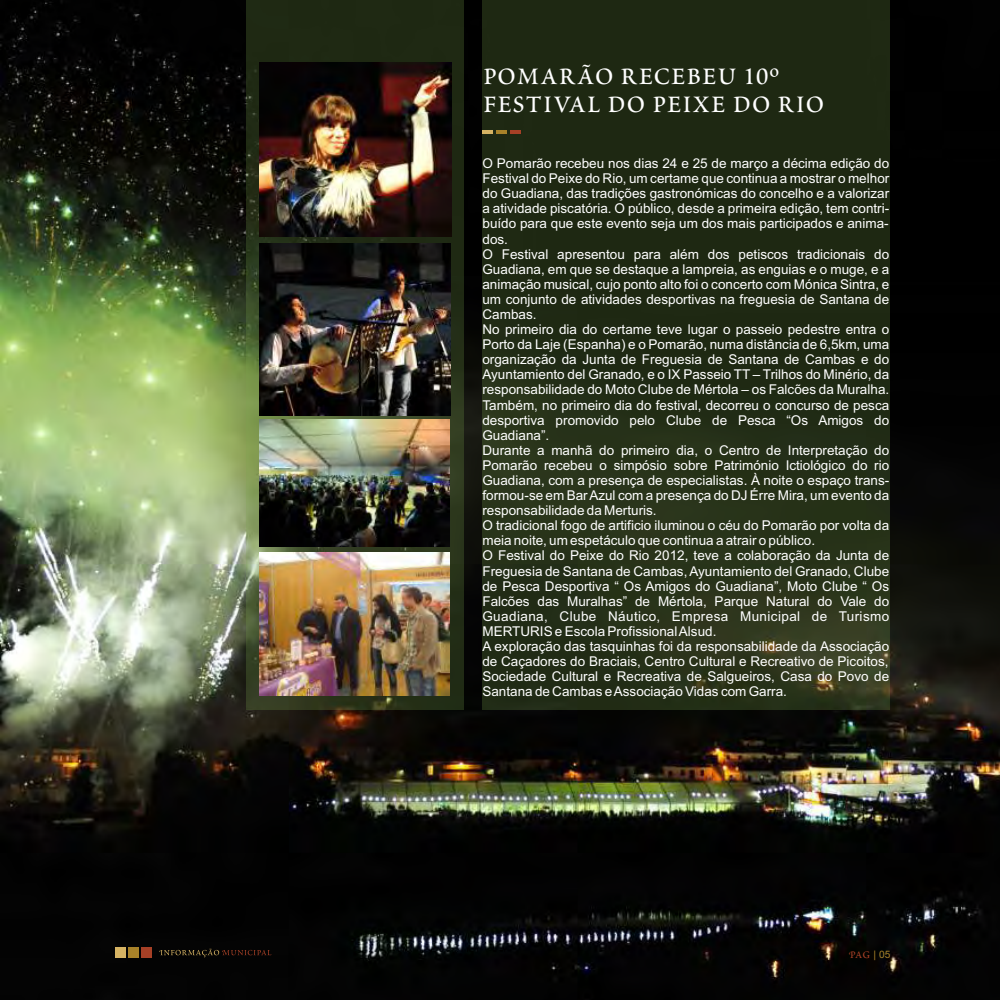
<style>
.page{position:relative;width:1000px;height:1000px;background:#fff}
.page>*{position:absolute;margin:0;border:0;box-sizing:border-box;transform-origin:0 0}
.t1{font:36px "Poetica Roman Small Caps";color:#fff}
.t2{font:15.3px "Poetica Roman Small Caps";color:#a64026}
.t3{font:300 13.5px/15.1px "Helvetica";color:#fff}
.s1{font-family:"Helvetica";font-weight:300;font-size:10.2px;color:#a88229}
</style>
<div class="page">
<img style="left:1px;top:0;width:998px;height:999px">
<img style="left:246px;top:0;width:217px;height:709px">
<img style="left:482px;top:0;width:407px;height:709px">
<div style="left:115px;top:946px;width:10px;height:11px;background:#d6b363"></div>
<div style="left:128px;top:946px;width:10px;height:11px;background:#a88229"></div>
<div style="left:141px;top:946px;width:11px;height:11px;background:#a64026"></div>
<svg style="left:159px;top:948px;width:112px;height:9px"></svg>
<svg style="left:482px;top:130px;width:39px;height:3px"></svg>
<img style="left:260px;top:244px;width:190px;height:171px">
<img style="left:260px;top:552px;width:189px;height:143px">
<img style="left:259px;top:420px;width:190px;height:126px">
<img style="left:259px;top:62px;width:192px;height:174px">
<h1 class="t1" style="left:482px;top:50px;width:299px">pomarão recebeu 10º</h1>
<h1 class="t1" style="left:482px;top:78px;width:343px">festival do peixe do rio</h1>
<p class="t3" style="left:482px;top:157px;width:408px">O Pomarão recebeu nos dias 24 e 25 de março a décima edição do Festival do Peixe do Rio, um certame que continua a mostrar o melhor do Guadiana, das tradições gastronómicas do concelho e a valorizar a atividade piscatória. O público, desde a primeira edição, tem contri&shy;buído para que este evento seja um dos mais participados e anima&shy;dos.<br>O Festival apresentou para além dos petiscos tradicionais do Guadiana, em que se destaque a lampreia, as enguias e o muge, e a animação musical, cujo ponto alto foi o concerto com Mónica Sintra, e um conjunto de atividades desportivas na freguesia de Santana de Cambas.<br>No primeiro dia do certame teve lugar o passeio pedestre entra o Porto da Laje (Espanha) e o Pomarão, numa distância de 6,5km, uma organização da Junta de Freguesia de Santana de Cambas e do Ayuntamiento del Granado, e o IX Passeio TT – Trilhos do Minério, da responsabilidade do Moto Clube de Mértola – os Falcões da Muralha.<br>Também, no primeiro dia do festival, decorreu o concurso de pesca desportiva promovido pelo Clube de Pesca “Os Amigos do Guadiana”.<br>Durante a manhã do primeiro dia, o Centro de Interpretação do Pomarão recebeu o simpósio sobre Património Ictiológico do rio Guadiana, com a presença de especialistas. À noite o espaço trans&shy;formou-se em Bar Azul com a presença do DJ Érre Mira, um evento da responsabilidade da Merturis.<br>O tradicional fogo de artificio iluminou o céu do Pomarão por volta da meia noite, um espetáculo que continua a atrair o público.<br>O Festival do Peixe do Rio 2012, teve a colaboração da Junta de Freguesia de Santana de Cambas, Ayuntamiento del Granado, Clube de Pesca Desportiva “ Os Amigos do Guadiana”, Moto Clube “ Os Falcões das Muralhas” de Mértola, Parque Natural do Vale do Guadiana, Clube Náutico, Empresa Municipal de Turismo MERTURIS e Escola Profissional Alsud.<br>A exploração das tasquinhas foi da responsabilidade da Associação de Caçadores do Braciais, Centro Cultural e Recreativo de Picoitos, Sociedade Cultural e Recreativa de Salgueiros, Casa do Povo de Santana de Cambas e Associação Vidas com Garra.</p>
<p class="t2" style="left:848px;top:943px;width:43px">Pag <span class="s1">| 05</span></p>
</div>
